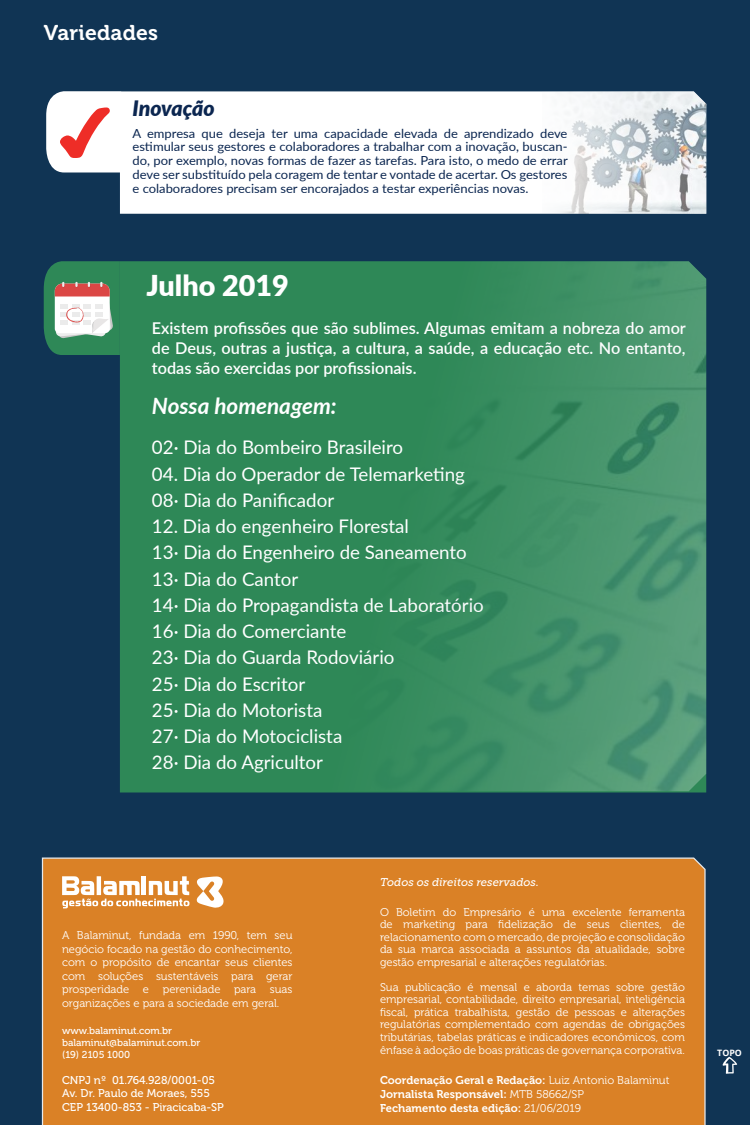
<style>
.page{position:relative;width:750px;height:1125px;background:#103454}
.page>*{position:absolute;margin:0;border:0;box-sizing:border-box;transform-origin:0 0}
.t1{font:900 28.75px "Lato";color:#fff}
.t2{font:italic 700 22.5px "Lato";color:#fff}
.t3{font:21.25px "Museo 700";letter-spacing:.01em;color:#fff}
.t4{font:italic 900 21.25px "Lato";letter-spacing:-.005em;color:#0b2650}
.t5{font:18.75px/26.2px "Lato";color:#fff}
.t6{font:600 16.25px/20px "Lato";color:#fff;text-align:justify}
.t7{font:12.5px/13.8px "Lato";color:#0b2650;text-align:justify;scale:1.04 1}
.t8{font:11.25px/12.8px "Museo 300";color:#fff;text-align:justify}
.t9{font:11.25px/13.8px "Museo 700";color:#fff}
.t10{font:11.25px/13.5px "Museo 500";color:#fff}
.t11{font:italic 11.25px "Museo Slab 500";color:#fff}
.t12{font:10px/12px "Museo 500";color:#fff}
.t13{font:700 8.75px "Open Sans";color:#fff}
.s1{font-family:"Museo 300"}
</style>
<div class="page">
<div style="left:41px;top:857px;width:665px;height:268px;background:#da8126"></div>
<svg style="left:196px;top:876px;width:28px;height:32px"></svg>
<svg style="left:62px;top:876px;width:127px;height:32px;background:#eab885"></svg>
<svg style="left:46px;top:91px;width:496px;height:123px;background:#f0f2f4"></svg>
<img style="left:542px;top:91px;width:164px;height:123px">
<svg style="left:723px;top:1057px;width:14px;height:17px"></svg>
<svg style="left:60px;top:108px;width:50px;height:50px;background:#f9b7b5"></svg>
<div style="left:120px;top:261px;width:586px;height:531px;background:#2e8857"></div>
<svg style="left:44px;top:261px;width:76px;height:94px;background:#7ba186"></svg>
<img style="left:309px;top:261px;width:397px;height:530px">
<h3 class="t3" style="left:44px;top:21px;width:116px">Variedades</h3>
<h3 class="t4" style="left:132px;top:92px;width:84px">Inovação</h3>
<p class="t7" style="left:132px;top:126px;width:420px">A empresa que deseja ter uma capacidade elevada de aprendizado deve estimular seus gestores e colaboradores a trabalhar com a inovação, buscan&shy;do, por exemplo, novas formas de fazer as tarefas. Para isto, o medo de errar deve ser substituído pela coragem de tentar e vontade de acertar. Os gestores e colaboradores precisam ser encorajados a testar experiências novas.</p>
<h1 class="t1" style="left:146px;top:264px;width:144px">Julho 2019</h1>
<h3 class="t6" style="left:152px;top:318px;width:536px">Existem profissões que são sublimes. Algumas emitam a nobreza do amor de Deus, outras a justiça, a cultura, a saúde, a educação etc. No entanto, todas são exercidas por profissionais.</h3>
<h2 class="t2" style="left:152px;top:390px;width:186px">Nossa homenagem:</h2>
<h3 class="t5" style="left:152px;top:434px;width:253px">02· Dia do Bombeiro Brasileiro</h3>
<h3 class="t5" style="left:152px;top:460px;width:314px">04. Dia do Operador de Telemarketing<br>08· Dia do Panificador</h3>
<p class="t5" style="left:152px;top:512px;width:333px">12. Dia do engenheiro Florestal<br>13· Dia do Engenheiro de Saneamento<br>13· Dia do Cantor<br>14· Dia do Propagandista de Laboratório<br>16· Dia do Comerciante<br>23· Dia do Guarda Rodoviário<br>25· Dia do Escritor<br>25· Dia do Motorista<br>27· Dia do Motociclista<br>28· Dia do Agricultor</p>
<p class="t8" style="left:62px;top:929px;width:232px;line-height:13.5px">A Balaminut, fundada em 1990, tem seu negócio focado na gestão do conhecimento, com o propósito de encantar seus clientes com soluções sustentáveis para gerar prosperidade e perenidade para suas organizações e para a sociedade em geral.</p>
<p class="t12" style="left:62px;top:1025px;width:140px">www.balaminut.com.br balaminut@balaminut.com.br (19) 2105 1000</p>
<p class="t10" style="left:62px;top:1073px;width:163px">CNPJ nº 01.764.928/0001-05<br>Av. Dr. Paulo de Moraes, 555<br>CEP 13400-853 - Piracicaba-SP</p>
<p class="t11" style="left:380px;top:876px;width:160px">Todos os direitos reservados.</p>
<p class="t8" style="left:380px;top:906px;width:307px">O Boletim do Empresário é uma excelente ferramenta de marketing para fidelização de seus clientes, de relacionamento com o mercado, de projeção e consolidação da sua marca associada a assuntos da atualidade, sobre gestão empresarial e alterações regulatórias.</p>
<p class="t8" style="left:380px;top:981px;width:307px">Sua publicação é mensal e aborda temas sobre gestão empresarial, contabilidade, direito empresarial, inteligência fiscal, prática trabalhista, gestão de pessoas e alterações regulatórias complementado com agendas de obrigações tributárias, tabelas práticas e indicadores econômicos, com ênfase à adoção de boas práticas de governança corporativa.</p>
<p class="t9" style="left:380px;top:1073px;width:291px">Coordenação Geral e Redação: <span class="s1">Luiz Antonio Balaminut<br></span>Jornalista Responsável: <span class="s1">MTB 58662/SP<br></span>Fechamento desta edição: <span class="s1">21/06/2019</span></p>
<p class="t13" style="left:717px;top:1046px;width:26px">TOPO</p>
</div>
